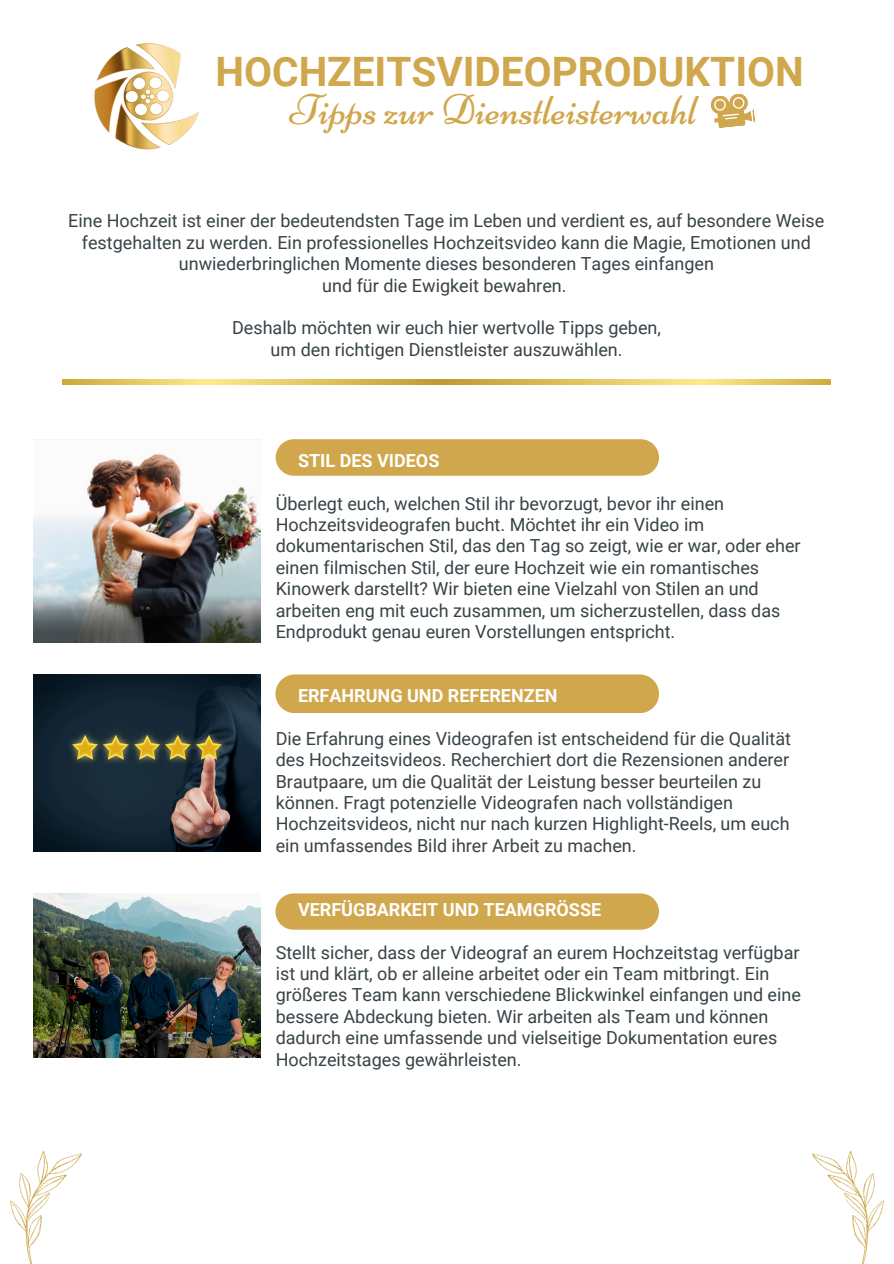
<style>
.page{position:relative;width:894px;height:1264px;background:#fff}
.page>*{position:absolute;margin:0;border:0;box-sizing:border-box;transform-origin:0 0}
.t1{font:43.05px "Niconne";color:#d0a74c}
.t2{font:700 40.5px "Roboto";color:#d0a74c}
.t3{font:18px/21.3px "Roboto";color:#384347}
.t4{font:700 18px "Roboto";color:#fff}
</style>
<div class="page">
<img style="left:94px;top:43px;width:106px;height:107px">
<svg style="left:711px;top:94px;width:44px;height:34px"></svg>
<svg style="left:733px;top:98px;width:10px;height:10px"></svg>
<img style="left:10px;top:1151px;width:71px;height:112px">
<img style="left:812px;top:1151px;width:70px;height:112px">
<img style="left:63px;top:379px;width:767px;height:6px">
<div style="left:275px;top:439px;width:383px;height:37px;background:#d0a74c;border-radius:18px"></div>
<div style="left:275px;top:674px;width:383px;height:39px;background:#d0a74c;border-radius:19px"></div>
<div style="left:275px;top:893px;width:383px;height:36px;background:#d0a74c"></div>
<img style="left:34px;top:453px;width:226px;height:189px">
<img style="left:34px;top:674px;width:226px;height:177px">
<img style="left:34px;top:893px;width:226px;height:164px">
<p class="t2" style="left:215px;top:49px;width:589px">HOCHZEITSVIDEOPRODUKTION</p>
<p class="t1" style="left:290px;top:84px;width:408px">Tipps zur Dienstleisterwahl</p>
<p class="t3" style="left:68px;top:211px;width:757px;text-align:center">Eine Hochzeit ist einer der bedeutendsten Tage im Leben und verdient es, auf besondere Weise festgehalten zu werden. Ein professionelles Hochzeitsvideo kann die Magie, Emotionen und unwiederbringlichen Momente dieses besonderen Tages einfangen</p>
<p class="t3" style="left:322px;top:275px;width:246px">und für die Ewigkeit bewahren.</p>
<p class="t3" style="left:232px;top:317px;width:430px">Deshalb möchten wir euch hier wertvolle Tipps geben,</p>
<p class="t3" style="left:270px;top:339px;width:353px">um den richtigen Dienstleister auszuwählen.</p>
<p class="t4" style="left:298px;top:450px;width:143px">STIL DES VIDEOS</p>
<p class="t3" style="left:275px;top:493px;width:526px">Überlegt euch, welchen Stil ihr bevorzugt, bevor ihr einen Hochzeitsvideografen bucht. Möchtet ihr ein Video im dokumentarischen Stil, das den Tag so zeigt, wie er war, oder eher einen filmischen Stil, der eure Hochzeit wie ein romantisches Kinowerk darstellt? Wir bieten eine Vielzahl von Stilen an und arbeiten eng mit euch zusammen, um sicherzustellen, dass das Endprodukt genau euren Vorstellungen entspricht.</p>
<p class="t4" style="left:298px;top:685px;width:261px">ERFAHRUNG UND REFERENZEN</p>
<p class="t3" style="left:275px;top:728px;width:516px">Die Erfahrung eines Videografen ist entscheidend für die Qualität des Hochzeitsvideos. Recherchiert dort die Rezensionen anderer Brautpaare, um die Qualität der Leistung besser beurteilen zu können. Fragt potenzielle Videografen nach vollständigen Hochzeitsvideos, nicht nur nach kurzen Highlight-Reels, um euch ein umfassendes Bild ihrer Arbeit zu machen.</p>
<p class="t4" style="left:298px;top:899px;width:304px">VERFÜGBARKEIT UND TEAMGRÖSSE</p>
<p class="t3" style="left:275px;top:941px;width:526px">Stellt sicher, dass der Videograf an eurem Hochzeitstag verfügbar ist und klärt, ob er alleine arbeitet oder ein Team mitbringt. Ein größeres Team kann verschiedene Blickwinkel einfangen und eine bessere Abdeckung bieten. Wir arbeiten als Team und können dadurch eine umfassende und vielseitige Dokumentation eures Hochzeitstages gewährleisten.</p>
</div>
